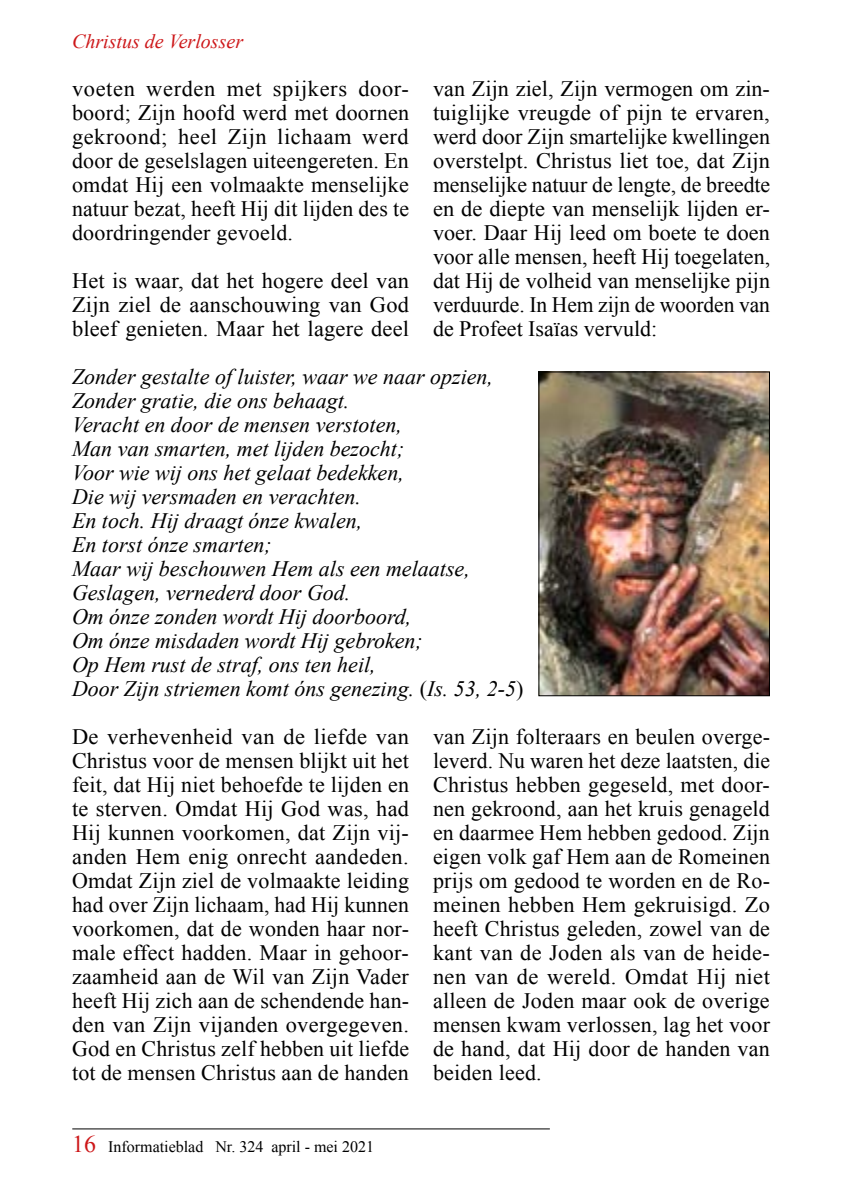
<style>
.page{position:relative;width:842px;height:1191px;background:#fff}
.page>*{position:absolute;margin:0;border:0;box-sizing:border-box;transform-origin:0 0}
.t1{font:22px/24px "Times New Roman";letter-spacing:.01em;color:#000;text-align:justify}
.t2{font:italic 22px/24px "Times New Roman";color:#000}
.t3{font:italic 20px "Times New Roman";color:#cd1719}
.t4{font:16px "Times New Roman";color:#000}
.s1{font-style:normal}
.s2{font-size:24px;color:#cd1719}
</style>
<div class="page">
<hr style="left:72px;top:1128px;width:478px;height:1px;background:#000">
<img style="left:540px;top:373px;width:228px;height:321px">
<div style="left:538px;top:371px;width:232px;height:325px;border:1px solid #000"></div>
<p class="t3" style="left:72px;top:27px;width:173px">Christus de Verlosser</p>
<p class="t1" style="left:433px;top:76px;width:339px">van Zijn ziel, Zijn vermogen om zin&shy;tuiglijke vreugde of pijn te ervaren, werd door Zijn smartelijke kwellingen overstelpt. Christus liet toe, dat Zijn menselijke natuur de lengte, de breedte en de diepte van menselijk lijden er&shy;voer. Daar Hij leed om boete te doen voor alle mensen, heeft Hij toegelaten, dat Hij de volheid van menselijke pijn verduurde. In Hem zijn de woorden van de Profeet Isaïas vervuld:</p>
<p class="t2" style="left:72px;top:364px;width:453px">Zonder gestalte of luister, waar we naar opzien, Zonder gratie, die ons behaagt.<br>Veracht en door de mensen verstoten,<br>Man van smarten, met lijden bezocht;<br>Voor wie wij ons het gelaat bedekken,<br>Die wij versmaden en verachten.<br>En toch. Hij draagt ónze kwalen,<br>En torst ónze smarten;<br>Maar wij beschouwen Hem als een melaatse, Geslagen, vernederd door God.<br>Om ónze zonden wordt Hij doorboord,<br>Om ónze misdaden wordt Hij gebroken;<br>Op Hem rust de straf, ons ten heil,<br>Door Zijn striemen komt óns genezing. <span class="s1">(</span>Is. 53, 2-5<span class="s1">)</span></p>
<p class="t1" style="left:72px;top:724px;width:339px">De verhevenheid van de liefde van Christus voor de mensen blijkt uit het feit, dat Hij niet behoefde te lijden en te sterven. Omdat Hij God was, had Hij kunnen voorkomen, dat Zijn vij&shy;anden Hem enig onrecht aandeden.<br>Omdat Zijn ziel de volmaakte leiding had over Zijn lichaam, had Hij kunnen voorkomen, dat de wonden haar nor&shy;male effect hadden. Maar in gehoor&shy;zaamheid aan de Wil van Zijn Vader heeft Hij zich aan de schendende han&shy;den van Zijn vijanden overgegeven.<br>God en Christus zelf hebben uit liefde tot de mensen Christus aan de handen</p>
<p class="t1" style="left:433px;top:724px;width:339px">van Zijn folteraars en beulen overge&shy;leverd. Nu waren het deze laatsten, die Christus hebben gegeseld, met door&shy;nen gekroond, aan het kruis genageld en daarmee Hem hebben gedood. Zijn eigen volk gaf Hem aan de Romeinen prijs om gedood te worden en de Ro&shy;meinen hebben Hem gekruisigd. Zo heeft Christus geleden, zowel van de kant van de Joden als van de heide&shy;nen van de wereld. Omdat Hij niet alleen de Joden maar ook de overige mensen kwam verlossen, lag het voor de hand, dat Hij door de handen van beiden leed.</p>
<p class="t1" style="left:72px;top:76px;width:339px">voeten werden met spijkers door&shy;boord; Zijn hoofd werd met doornen gekroond; heel Zijn lichaam werd door de geselslagen uiteengereten. En omdat Hij een volmaakte menselijke natuur bezat, heeft Hij dit lijden des te doordringender gevoeld.</p>
<p class="t1" style="left:72px;top:268px;width:339px">Het is waar, dat het hogere deel van Zijn ziel de aanschouwing van God bleef genieten. Maar het lagere deel</p>
<p class="t4" style="left:72px;top:1135px;width:303px"><span class="s2">16</span> Informatieblad Nr. 324 april - mei 2021</p>
</div>
